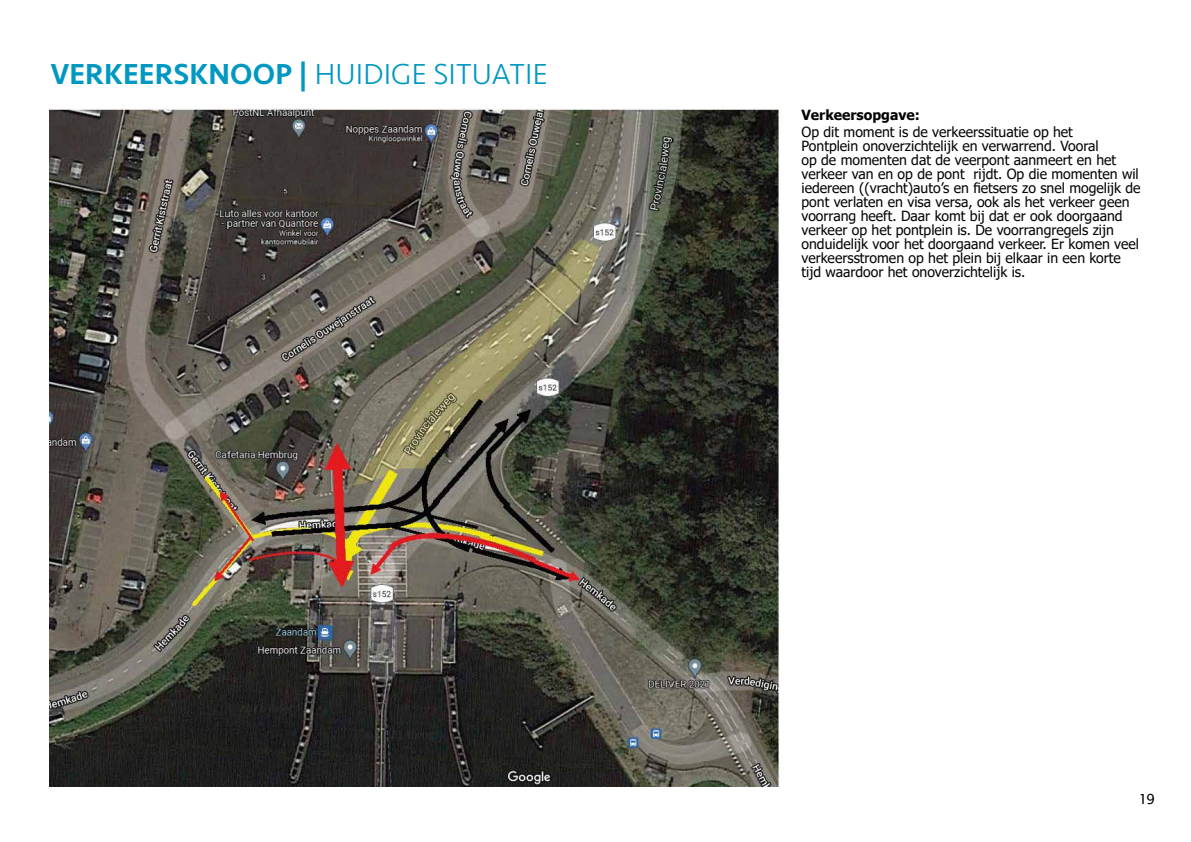
<style>
.page{position:relative;width:1191px;height:842px;background:#fff}
.page>*{position:absolute;margin:0;border:0;box-sizing:border-box;transform-origin:0 0}
.t1{font:300 30px "Seravek Basic";letter-spacing:.005em;color:#0098c1}
.t2{font:14px/14px "Tahoma";color:#030405}
.t3{font:700 14px "Tahoma";color:#030405}
.t4{font:14px "Lucida Sans";color:#000}
.s1{font-weight:500}
</style>
<div class="page">
<img style="left:50px;top:108px;width:730px;height:678px">
<h1 class="t1" style="left:51px;top:56px;width:498px"><span class="s1">VERKEERSKNOOP |</span> HUIDIGE SITUATIE</h1>
<p class="t3" style="left:801px;top:105px;width:120px">Verkeersopgave:</p>
<p class="t2" style="left:801px;top:126px;width:341px">Op dit moment is de verkeerssituatie op het<br>Pontplein onoverzichtelijk en verwarrend. Vooral<br>op de momenten dat de veerpont aanmeert en het verkeer van en op de pont rijdt. Op die momenten wil iedereen ((vracht)auto’s en fietsers zo snel mogelijk de pont verlaten en visa versa, ook als het verkeer geen voorrang heeft. Daar komt bij dat er ook doorgaand verkeer op het pontplein is. De voorrangregels zijn onduidelijk voor het doorgaand verkeer. Er komen veel verkeersstromen op het plein bij elkaar in een korte tijd waardoor het onoverzichtelijk is.</p>
<p class="t4" style="left:1138px;top:791px;width:18px">19</p>
</div>
